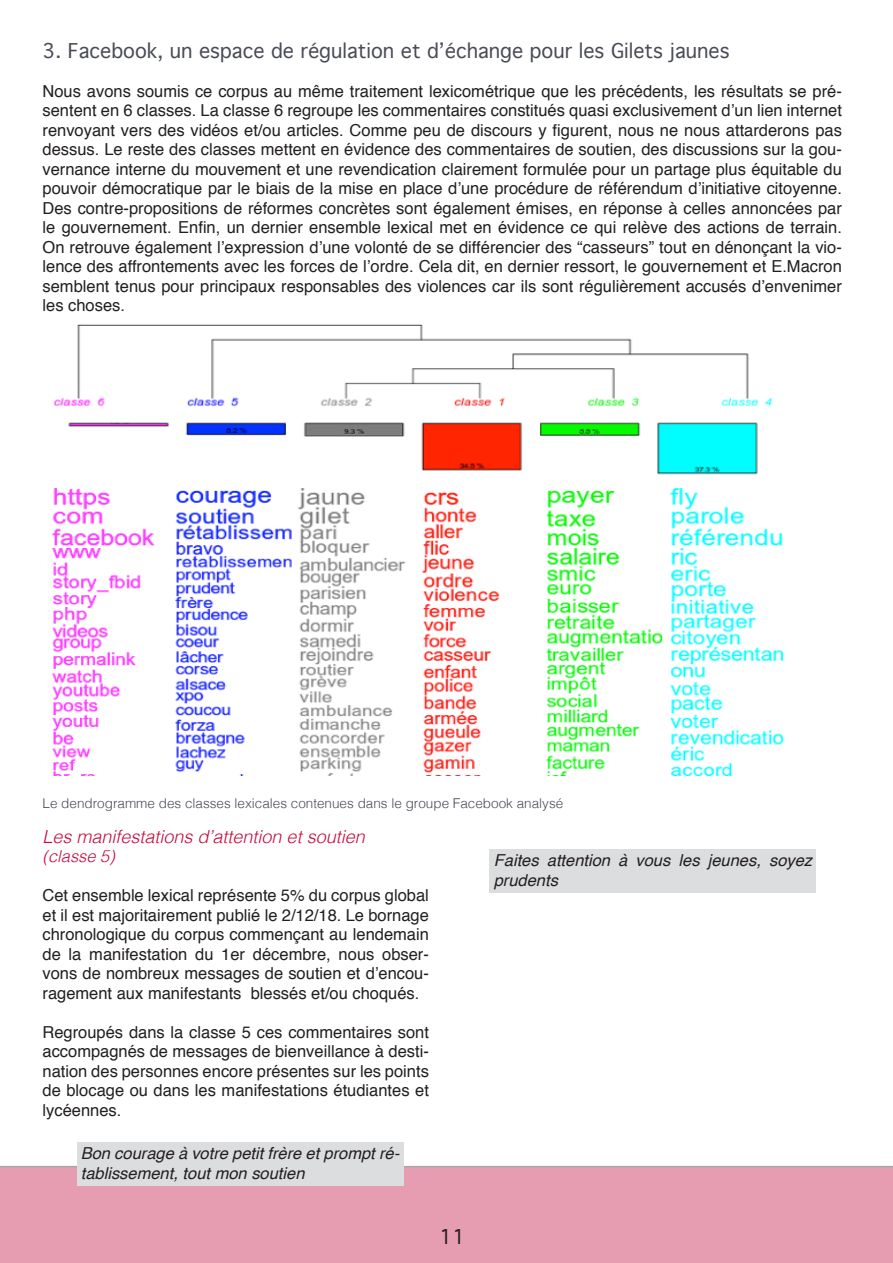
<style>
.page{position:relative;width:893px;height:1263px;background:#fff}
.page>*{position:absolute;margin:0;border:0;box-sizing:border-box;transform-origin:0 0}
.titre_2{font:19.5px "Geneva";color:#4a4c55}
.t1{font:19.5px "Geneva";color:#231f20}
.titre_3{font:italic 300 18px "Helvetica";color:#c40a3c}
.t2{font:16.5px/19.5px "Helvetica";color:#231f20;text-align:justify}
.citation{font:italic 16.5px/19.5px "Helvetica";color:#231f20}
.titre_3-2{font:italic 300 16.5px "Helvetica";color:#c40a3c}
.légende{font:300 13.5px "Helvetica";color:#4a4c55}
</style>
<div class="page">
<div style="left:0;top:1166px;width:893px;height:97px;background:#e79db1"></div>
<img style="left:52px;top:324px;width:732px;height:451px">
<div style="left:77px;top:1142px;width:326px;height:44px;background:#dcdddf"></div>
<div style="left:489px;top:849px;width:327px;height:44px;background:#dcdddf"></div>
<p class="titre_2" style="left:43px;top:40px;width:689px">3. Facebook, un espace de régulation et d’échange pour les Gilets jaunes</p>
<p class="t2" style="left:43px;top:82px;width:801px">Nous avons soumis ce corpus au même traitement lexicométrique que les précédents, les résultats se pré&shy;sentent en 6 classes. La classe 6 regroupe les commentaires constitués quasi exclusivement d’un lien internet renvoyant vers des vidéos et/ou articles. Comme peu de discours y figurent, nous ne nous attarderons pas dessus. Le reste des classes mettent en évidence des commentaires de soutien, des discussions sur la gou&shy;vernance interne du mouvement et une revendication clairement formulée pour un partage plus équitable du pouvoir démocratique par le biais de la mise en place d’une procédure de référendum d’initiative citoyenne.<br>Des contre-propositions de réformes concrètes sont également émises, en réponse à celles annoncées par le gouvernement. Enfin, un dernier ensemble lexical met en évidence ce qui relève des actions de terrain.<br>On retrouve également l’expression d’une volonté de se différencier des “casseurs” tout en dénonçant la vio&shy;lence des affrontements avec les forces de l’ordre. Cela dit, en dernier ressort, le gouvernement et E.Macron semblent tenus pour principaux responsables des violences car ils sont régulièrement accusés d’envenimer les choses.</p>
<p class="légende" style="left:43px;top:792px;width:522px">Le dendrogramme des classes lexicales contenues dans le groupe Facebook analysé</p>
<p class="titre_3" style="left:43px;top:821px;width:324px">Les manifestations d’attention et soutien</p>
<p class="titre_3-2" style="left:43px;top:842px;width:74px">(classe 5)</p>
<p class="t2" style="left:43px;top:886px;width:388px">Cet ensemble lexical représente 5% du corpus global et il est majoritairement publié le 2/12/18. Le bornage chronologique du corpus commençant au lendemain de la manifestation du 1er décembre, nous obser&shy;vons de nombreux messages de soutien et d’encou&shy;ragement aux manifestants blessés et/ou choqués.</p>
<p class="t2" style="left:43px;top:1023px;width:388px">Regroupés dans la classe 5 ces commentaires sont accompagnés de messages de bienveillance à desti&shy;nation des personnes encore présentes sur les points</p>
<p class="t2" style="left:43px;top:1081px;width:388px">de blocage ou dans les manifestations étudiantes et lycéennes.</p>
<p class="citation" style="left:81px;top:1144px;width:320px">Bon courage à votre petit frère et prompt ré&shy;tablissement, tout mon soutien</p>
<p class="citation" style="left:494px;top:851px;width:320px">Faites attention à vous les jeunes, soyez prudents</p>
<p class="t1" style="left:439px;top:1226px;width:28px">11</p>
</div>
